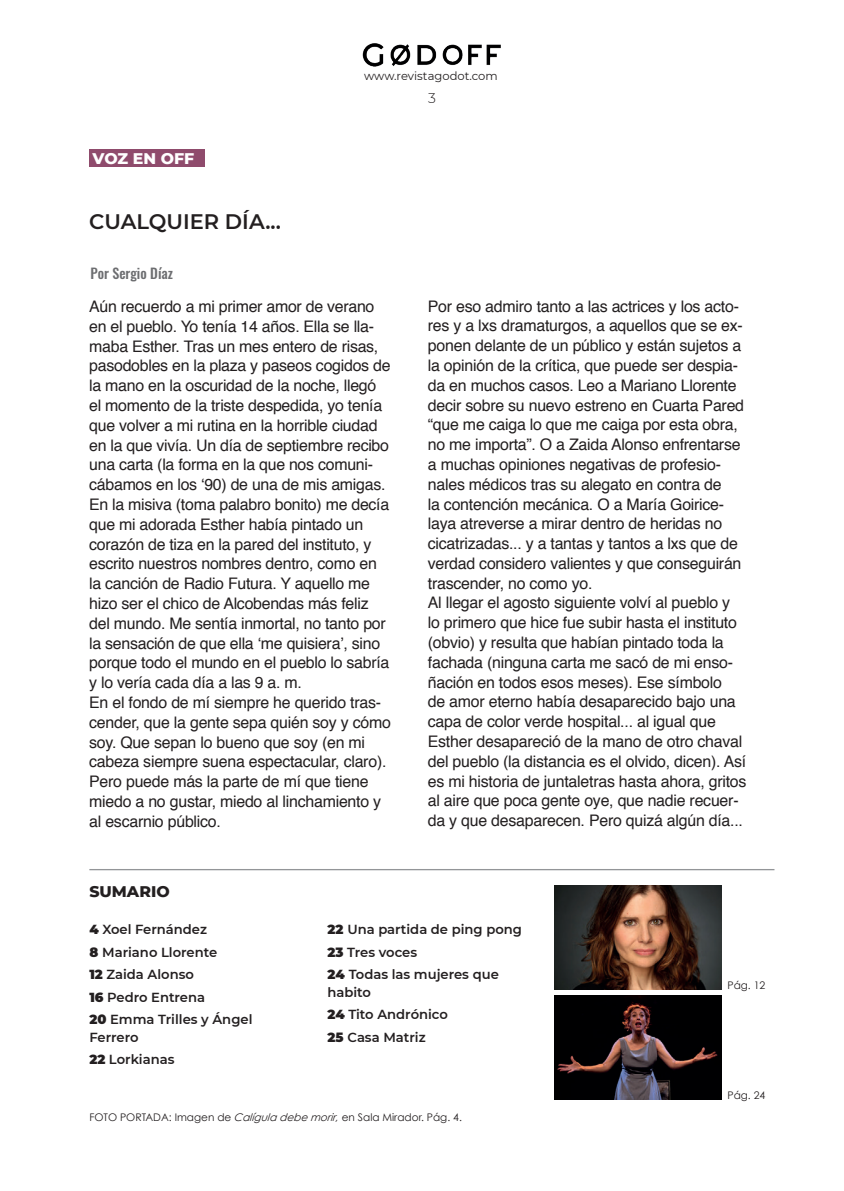
<style>
.page{position:relative;width:844px;height:1191px;background:#fff}
.page>*{position:absolute;margin:0;border:0;box-sizing:border-box;transform-origin:0 0}
.t1{font:600 21px "Montserrat";color:#231f20}
.t2{font:15.92px/19.8px "Helvetica";letter-spacing:-.015em;color:#231f20}
.t3{font:800 15.75px "Montserrat";color:#fff}
.t4{font:800 15.75px "Montserrat";color:#231f20}
.t5{font:500 14px "Oswald";color:#6c6d70}
.t6{font:300 14px "Montserrat";color:#231f20}
.t7{font:600 13.12px/17.5px "Montserrat";color:#231f20}
.t8{font:11.55px "Montserrat";color:#231f20}
.t9{font:10.5px "Century Gothic";color:#231f20}
.s1{font-weight:900}
.s2{font-style:italic}
</style>
<div class="page">
<div style="left:89px;top:149px;width:116px;height:18px;background:#8f4b6c"></div>
<img style="left:554px;top:885px;width:167px;height:104px">
<img style="left:554px;top:995px;width:167px;height:104px">
<hr style="left:89px;top:869px;width:685px;height:1px;background:#939598">
<img style="left:363px;top:43px;width:138px;height:24px">
<p class="t3" style="left:93px;top:147px;width:103px">VOZ EN OFF</p>
<p class="t1" style="left:89px;top:206px;width:193px">CUALQUIER DÍA...</p>
<p class="t5" style="left:91px;top:264px;width:84px">Por Sergio Díaz</p>
<p class="t8" style="left:364px;top:68px;width:135px">www.revistagodot.com</p>
<p class="t6" style="left:428px;top:88px;width:9px">3</p>
<p class="t2" style="left:89px;top:297px;width:303px">Aún recuerdo a mi primer amor de verano en el pueblo. Yo tenía 14 años. Ella se lla&shy;maba Esther. Tras un mes entero de risas, pasodobles en la plaza y paseos cogidos de la mano en la oscuridad de la noche, llegó el momento de la triste despedida, yo tenía que volver a mi rutina en la horrible ciudad en la que vivía. Un día de septiembre recibo una carta (la forma en la que nos comuni&shy;cábamos en los ‘90) de una de mis amigas.<br>En la misiva (toma palabro bonito) me decía que mi adorada Esther había pintado un corazón de tiza en la pared del instituto, y escrito nuestros nombres dentro, como en la canción de Radio Futura. Y aquello me hizo ser el chico de Alcobendas más feliz del mundo. Me sentía inmortal, no tanto por la sensación de que ella ‘me quisiera’, sino porque todo el mundo en el pueblo lo sabría y lo vería cada día a las 9 a. m.</p>
<p class="t2" style="left:89px;top:693px;width:303px">En el fondo de mí siempre he querido tras&shy;cender, que la gente sepa quién soy y cómo soy. Que sepan lo bueno que soy (en mi cabeza siempre suena espectacular, claro).<br>Pero puede más la parte de mí que tiene miedo a no gustar, miedo al linchamiento y al escarnio público.</p>
<p class="t4" style="left:89px;top:880px;width:82px">SUMARIO</p>
<p class="t2" style="left:428px;top:296px;width:318px">Por eso admiro tanto a las actrices y los acto&shy;res y a lxs dramaturgos, a aquellos que se ex&shy;ponen delante de un público y están sujetos a la opinión de la crítica, que puede ser despia&shy;da en muchos casos. Leo a Mariano Llorente decir sobre su nuevo estreno en Cuarta Pared “que me caiga lo que me caiga por esta obra, no me importa”. O a Zaida Alonso enfrentarse a muchas opiniones negativas de profesio&shy;nales médicos tras su alegato en contra de<br>la contención mecánica. O a María Goirice&shy;laya atreverse a mirar dentro de heridas no cicatrizadas... y a tantas y tantos a lxs que de verdad considero valientes y que conseguirán trascender, no como yo.</p>
<p class="t2" style="left:428px;top:593px;width:320px">Al llegar el agosto siguiente volví al pueblo y<br>lo primero que hice fue subir hasta el instituto (obvio) y resulta que habían pintado toda la fachada (ninguna carta me sacó de mi enso&shy;ñación en todos esos meses). Ese símbolo<br>de amor eterno había desaparecido bajo una capa de color verde hospital... al igual que Esther desapareció de la mano de otro chaval del pueblo (la distancia es el olvido, dicen). Así es mi historia de juntaletras hasta ahora, gritos al aire que poca gente oye, que nadie recuer&shy;da y que desaparecen. Pero quizá algún día...</p>
<p class="t7" style="left:89px;top:920px;width:119px"><span class="s1">4</span> Xoel Fernández</p>
<p class="t7" style="left:89px;top:943px;width:129px"><span class="s1">8</span> Mariano Llorente</p>
<p class="t7" style="left:89px;top:965px;width:106px"><span class="s1">12</span> Zaida Alonso</p>
<p class="t7" style="left:89px;top:988px;width:117px"><span class="s1">16</span> Pedro Entrena</p>
<p class="t7" style="left:89px;top:1010px;width:164px"><span class="s1">20</span> Emma Trilles y Ángel<br>Ferrero</p>
<p class="t7" style="left:89px;top:1050px;width:87px"><span class="s1">22</span> Lorkianas</p>
<p class="t7" style="left:327px;top:920px;width:196px"><span class="s1">22</span> Una partida de ping pong</p>
<p class="t7" style="left:327px;top:943px;width:91px"><span class="s1">23</span> Tres voces</p>
<p class="t7" style="left:327px;top:965px;width:173px"><span class="s1">24</span> Todas las mujeres que habito</p>
<p class="t7" style="left:327px;top:1005px;width:122px"><span class="s1">24</span> Tito Andrónico</p>
<p class="t7" style="left:327px;top:1027px;width:100px"><span class="s1">25</span> Casa Matriz</p>
<p class="t9" style="left:89px;top:1110px;width:374px">FOTO PORTADA: Imagen de <span class="s2">Calígula debe morir,</span> en Sala Mirador. Pág. 4.</p>
<p class="t9" style="left:727px;top:978px;width:39px">Pág. 12</p>
<p class="t9" style="left:727px;top:1088px;width:39px">Pág. 24</p>
</div>
